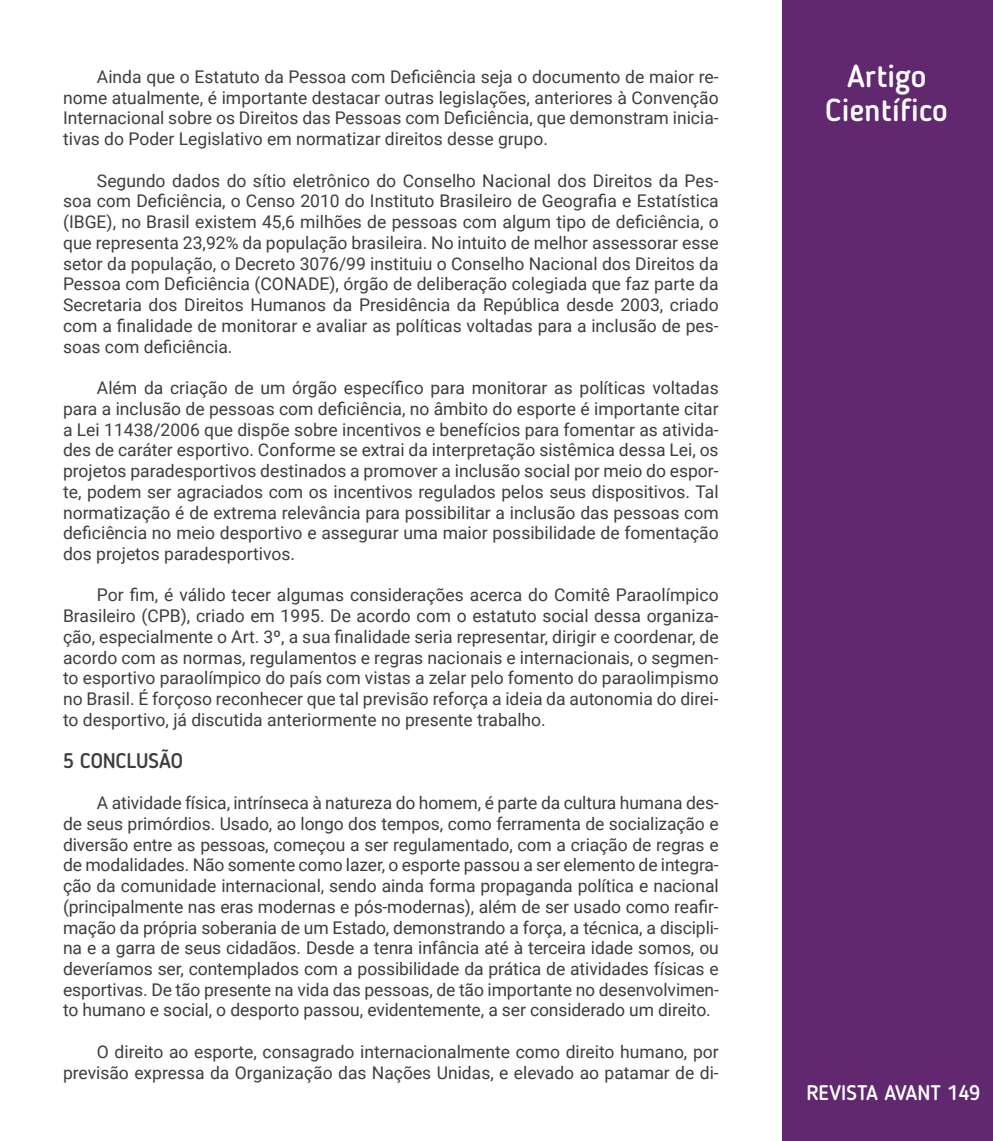
<style>
.page{position:relative;width:993px;height:1141px;background:#fff}
.page>*{position:absolute;margin:0;border:0;box-sizing:border-box;transform-origin:0 0}
.t1{font:500 31.5px/33.6px "Blogger Sans";color:#fff;text-align:center}
.t2{font:500 21px "Blogger Sans";color:#fff}
.t3{font:500 21px "Blogger Sans";color:#3e3e3f}
.t4{font:17.5px/20.7px "Roboto";color:#3e3e3f;text-align:justify}
</style>
<div class="page">
<div style="left:782px;top:0;width:210px;height:1141px;background:#61286f"></div>
<p class="t4" style="left:63px;top:66px;width:657px;text-indent:34px">Ainda que o Estatuto da Pessoa com Deficiência seja o documento de maior re&shy;nome atualmente, é importante destacar outras legislações, anteriores à Convenção Internacional sobre os Direitos das Pessoas com Deficiência, que demonstram inicia&shy;tivas do Poder Legislativo em normatizar direitos desse grupo.</p>
<p class="t4" style="left:63px;top:169px;width:657px;text-indent:34px">Segundo dados do sítio eletrônico do Conselho Nacional dos Direitos da Pes&shy;soa com Deficiência, o Censo 2010 do Instituto Brasileiro de Geografia e Estatística (IBGE), no Brasil existem 45,6 milhões de pessoas com algum tipo de deficiência, o que representa 23,92% da população brasileira. No intuito de melhor assessorar esse setor da população, o Decreto 3076/99 instituiu o Conselho Nacional dos Direitos da Pessoa com Deficiência (CONADE), órgão de deliberação colegiada que faz parte da Secretaria dos Direitos Humanos da Presidência da República desde 2003, criado com a finalidade de monitorar e avaliar as políticas voltadas para a inclusão de pes&shy;soas com deficiência.</p>
<p class="t4" style="left:63px;top:377px;width:657px;text-indent:34px">Além da criação de um órgão específico para monitorar as políticas voltadas para a inclusão de pessoas com deficiência, no âmbito do esporte é importante citar a Lei 11438/2006 que dispõe sobre incentivos e benefícios para fomentar as ativida&shy;des de caráter esportivo. Conforme se extrai da interpretação sistêmica dessa Lei, os projetos paradesportivos destinados a promover a inclusão social por meio do espor&shy;te, podem ser agraciados com os incentivos regulados pelos seus dispositivos. Tal normatização é de extrema relevância para possibilitar a inclusão das pessoas com deficiência no meio desportivo e assegurar uma maior possibilidade de fomentação dos projetos paradesportivos.</p>
<p class="t4" style="left:63px;top:584px;width:657px;text-indent:34px">Por fim, é válido tecer algumas considerações acerca do Comitê Paraolímpico Brasileiro (CPB), criado em 1995. De acordo com o estatuto social dessa organiza&shy;ção, especialmente o Art. 3º, a sua finalidade seria representar, dirigir e coordenar, de acordo com as normas, regulamentos e regras nacionais e internacionais, o segmen&shy;to esportivo paraolímpico do país com vistas a zelar pelo fomento do paraolimpismo no Brasil. É forçoso reconhecer que tal previsão reforça a ideia da autonomia do direi&shy;to desportivo, já discutida anteriormente no presente trabalho.</p>
<p class="t3" style="left:63px;top:748px;width:121px">5 CONCLUSÃO</p>
<p class="t4" style="left:63px;top:792px;width:657px;text-indent:34px">A atividade física, intrínseca à natureza do homem, é parte da cultura humana des&shy;de seus primórdios. Usado, ao longo dos tempos, como ferramenta de socialização e diversão entre as pessoas, começou a ser regulamentado, com a criação de regras e de modalidades. Não somente como lazer, o esporte passou a ser elemento de integra&shy;ção da comunidade internacional, sendo ainda forma propaganda política e nacional (principalmente nas eras modernas e pós-modernas), além de ser usado como reafir&shy;mação da própria soberania de um Estado, demonstrando a força, a técnica, a discipli&shy;na e a garra de seus cidadãos. Desde a tenra infância até à terceira idade somos, ou deveríamos ser, contemplados com a possibilidade da prática de atividades físicas e esportivas. De tão presente na vida das pessoas, de tão importante no desenvolvimen&shy;to humano e social, o desporto passou, evidentemente, a ser considerado um direito.</p>
<p class="t4" style="left:63px;top:1041px;width:657px;text-align:right">O direito ao esporte, consagrado internacionalmente como direito humano, por previsão expressa da Organização das Nações Unidas, e elevado ao patamar de di-</p>
<h1 class="t1" style="left:813px;top:59px;width:150px">Modalidade</h1>
<h1 class="t1" style="left:825px;top:59px;width:124px">Artigo<br>Científico</h1>
<p class="t2" style="left:806px;top:1080px;width:175px">REVISTA AVANT 149</p>
</div>
